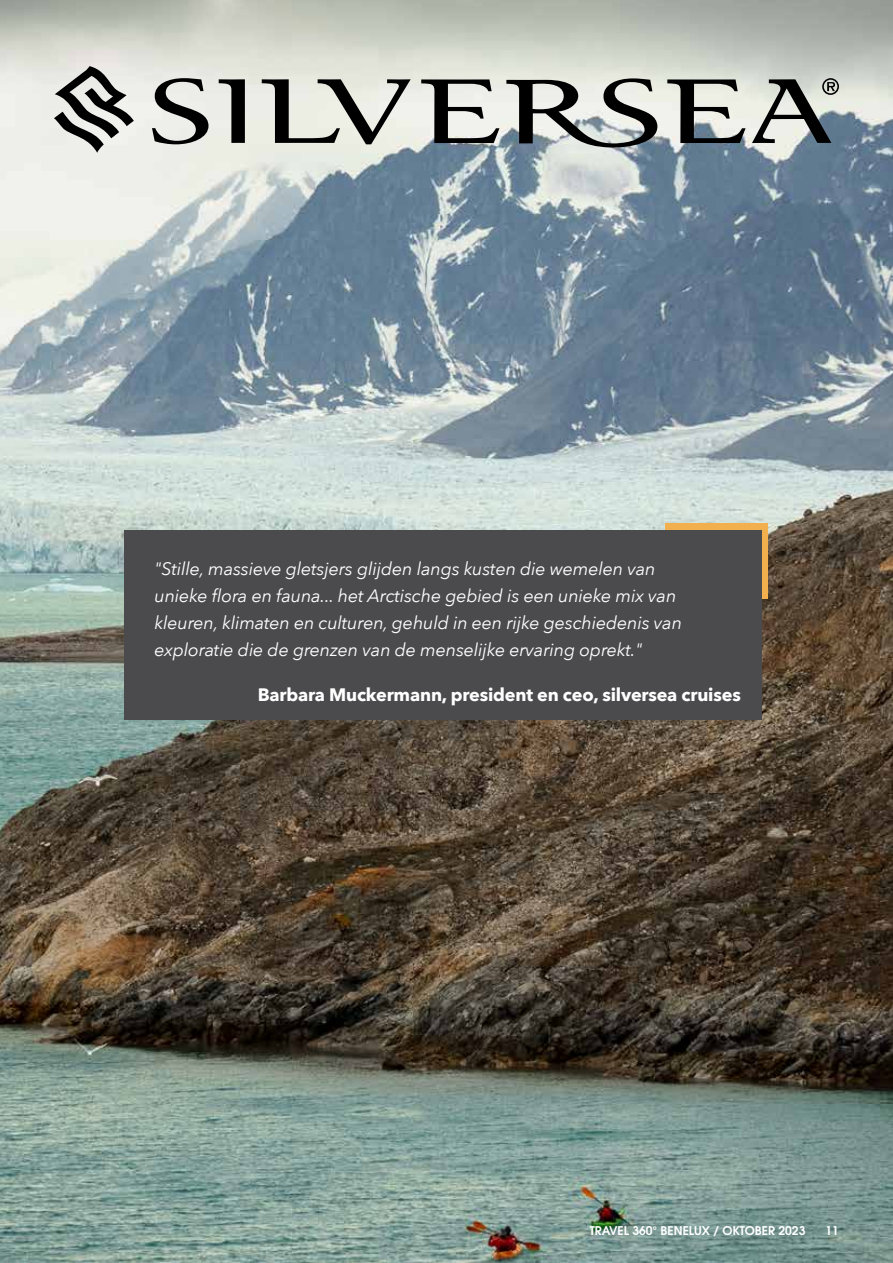
<style>
.page{position:relative;width:893px;height:1263px;background:#fff}
.page>*{position:absolute;margin:0;border:0;box-sizing:border-box;transform-origin:0 0}
.t1{font:italic 18px/27px "Avenir Next";letter-spacing:-.01em;color:#fff}
.t2{font:700 18px "Avenir Next";letter-spacing:-.01em;color:#fff}
.t3{font:600 12px "Avant Garde LT";color:#fff}
</style>
<div class="page">
<img style="left:0;top:0;width:893px;height:1263px">
<svg style="left:54px;top:66px;width:80px;height:87px"></svg>
<svg style="left:152px;top:78px;width:56px;height:66px"></svg>
<svg style="left:219px;top:79px;width:26px;height:64px"></svg>
<svg style="left:262px;top:79px;width:149px;height:65px"></svg>
<svg style="left:667px;top:79px;width:79px;height:64px"></svg>
<svg style="left:421px;top:79px;width:78px;height:64px"></svg>
<svg style="left:506px;top:78px;width:152px;height:70px"></svg>
<svg style="left:752px;top:78px;width:87px;height:65px"></svg>
<div style="left:665px;top:523px;width:103px;height:76px;background:#f2af4d"></div>
<div style="left:125px;top:530px;width:637px;height:190px;background:#4b4b4d"></div>
<p class="t1" style="left:155px;top:554px;width:529px">"Stille, massieve gletsjers glijden langs kusten die wemelen van unieke flora en fauna... het Arctische gebied is een unieke mix van kleuren, klimaten en culturen, gehuld in een rijke geschiedenis van exploratie die de grenzen van de menselijke ervaring oprekt."</p>
<p class="t2" style="left:258px;top:679px;width:485px">Barbara Muckermann, president en ceo, silversea cruises</p>
<p class="t3" style="left:590px;top:1222px;width:217px">TRAVEL 360° BENELUX / OKTOBER 2023</p>
<p class="t3" style="left:825px;top:1222px;width:15px">11</p>
</div>
